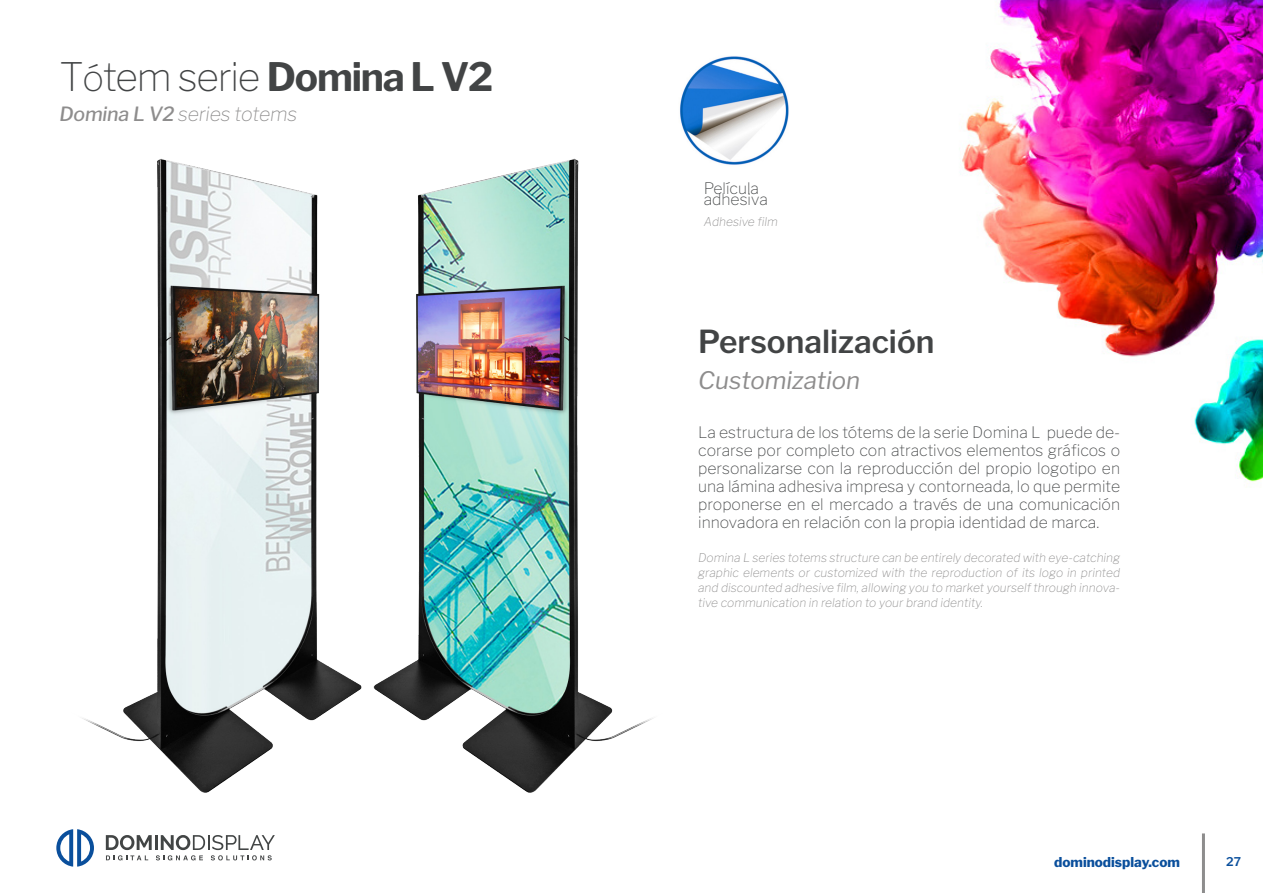
<style>
.page{position:relative;width:1263px;height:893px;background:#fff}
.page>*{position:absolute;margin:0;border:0;box-sizing:border-box;transform-origin:0 0}
.t1{font:100 39px "Libre Franklin";letter-spacing:-.03em;color:#424445}
.t2{font:600 31.5px "Libre Franklin";color:#424445}
.t3{font:italic 24px "Libre Franklin";color:#8e8d8d}
.t4{font:italic 100 19.5px "Libre Franklin";letter-spacing:-.01em;color:#8e8d8d}
.t5{font:100 15.75px/18px "Libre Franklin";color:#424445;text-align:justify}
.t6{font:800 13.5px "Libre Franklin";color:#0a4f9c}
.t7{font:italic 100 12px/15px "Libre Franklin";color:#8e8d8d;text-align:justify}
.t8{font:600 12px "Libre Franklin";color:#0a4f9c}
.s1{font-size:36px}
.s2{font-weight:700}
.s3{font-weight:500}
</style>
<div class="page">
<svg style="left:56px;top:829px;width:38px;height:38px"></svg>
<svg style="left:106px;top:835px;width:169px;height:25px"></svg>
<hr style="left:1202px;top:833px;width:3px;height:60px;background:#8e8d8d">
<img style="left:960px;top:0;width:303px;height:482px">
<img style="left:680px;top:56px;width:109px;height:109px">
<img style="left:82px;top:158px;width:571px;height:635px">
<p class="t1" style="left:60px;top:53px;width:435px">T<span class="s1">ó</span>tem serie <span class="s2">Domina L V2</span></p>
<p class="t4" style="left:60px;top:102px;width:239px"><span class="s3">Domina L V2</span> series totems</p>
<p class="t5" style="left:704px;top:180px;width:57px">Película</p>
<p class="t5" style="left:704px;top:190px;width:66px">adhesiva</p>
<p class="t7" style="left:704px;top:214px;width:76px">Adhesive film</p>
<p class="t2" style="left:698px;top:322px;width:238px">Personalización</p>
<p class="t3" style="left:698px;top:365px;width:164px">Customization</p>
<p class="t5" style="left:698px;top:423px;width:423px">La estructura de los tótems de la serie Domina L puede de&shy;corarse por completo con atractivos elementos gráficos o personalizarse con la reproducción del propio logotipo en una lámina adhesiva impresa y contorneada, lo que permite proponerse en el mercado a través de una comunicación innovadora en relación con la propia identidad de marca.</p>
<p class="t7" style="left:698px;top:550px;width:423px">Domina L series totems structure can be entirely decorated with eye-catching graphic elements or customized with the reproduction of its logo in printed and discounted adhesive film, allowing you to market yourself through innova&shy;tive communication in relation to your brand identity.</p>
<p class="t6" style="left:1054px;top:854px;width:127px">dominodisplay.com</p>
<p class="t8" style="left:1226px;top:854px;width:16px">27</p>
</div>
